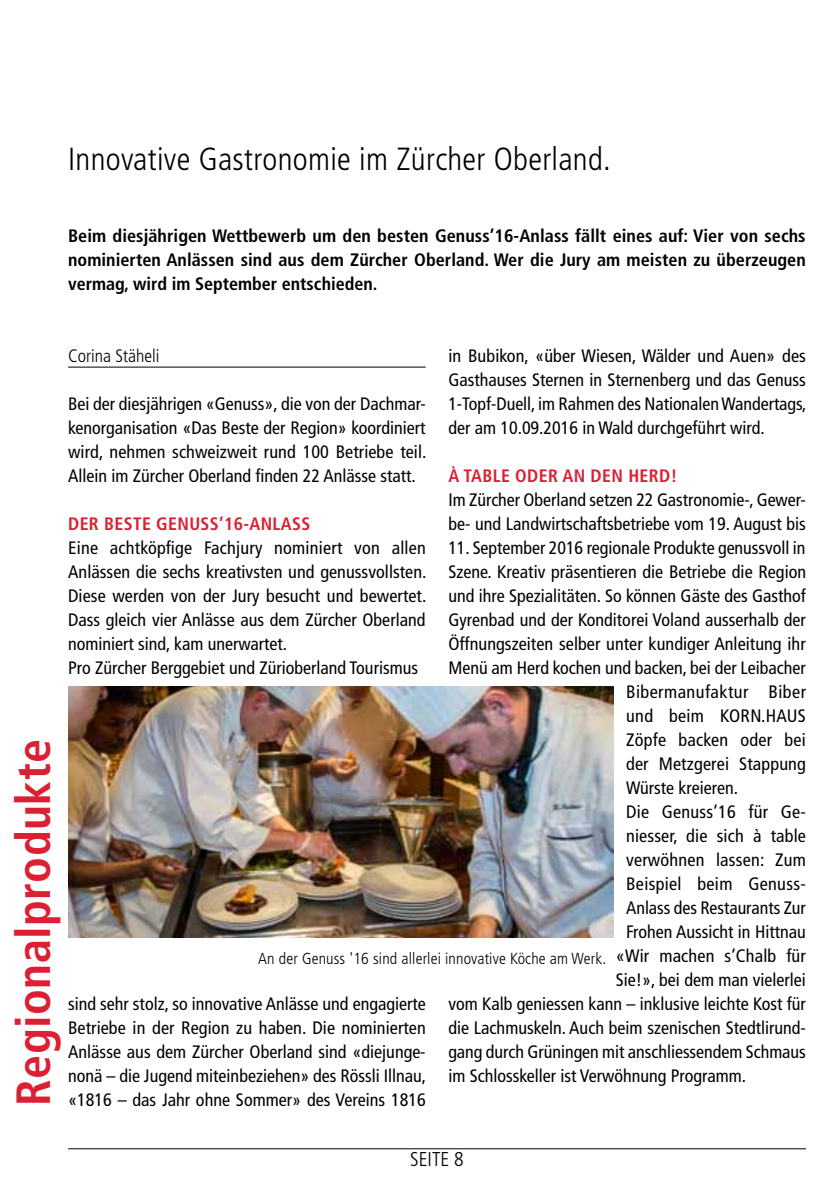
<style>
.page{position:relative;width:840px;height:1191px;background:#fff}
.page>*{position:absolute;margin:0;border:0;box-sizing:border-box;transform-origin:0 0}
.t1{font:700 condensed 48px "Frutiger LT Std";letter-spacing:.01em;color:#da2032}
.t2{font:300 condensed 32px "Frutiger LT Std";letter-spacing:.01em;color:#000}
.t3{font:300 condensed 20px "Frutiger LT Std";color:#000}
.t4{font:condensed 18px/24px "Frutiger LT Std";color:#000;text-align:justify}
.t5{font:700 condensed 18px/24px "Frutiger LT Std";color:#000;text-align:justify}
.t6{font:700 condensed 18px "Frutiger LT Std";letter-spacing:.02em;color:#da2032}
.t7{font:condensed 18px "Frutiger LT Std";letter-spacing:.02em;color:#000}
.t8{font:condensed 18px "Frutiger LT Std";letter-spacing:.025em;color:#000}
.t9{font:300 condensed 18px "Frutiger LT Std";color:#000}
.t10{font:300 condensed 16px "Frutiger LT Std";letter-spacing:.01em;color:#000}
</style>
<div class="page">
<hr style="left:68px;top:1148px;width:737px;height:1px;background:#000">
<hr style="left:68px;top:367px;width:357px;height:1px;background:#000">
<img style="left:68px;top:686px;width:545px;height:252px">
<h2 class="t2" style="left:68px;top:140px;width:544px">Innovative Gastronomie im Zürcher Oberland.</h2>
<p class="t5" style="left:68px;top:223px;width:738px">Beim diesjährigen Wettbewerb um den besten Genuss’16-Anlass fällt eines auf: Vier von sechs nominierten Anlässen sind aus dem Zürcher Oberland. Wer die Jury am meisten zu überzeugen vermag, wird im September entschieden.</p>
<p class="t9" style="left:68px;top:345px;width:93px">Corina Stäheli</p>
<p class="t4" style="left:68px;top:392px;width:360px">Bei der diesjährigen «Genuss», die von der Dachmar&shy;kenorganisation «Das Beste der Region» koordiniert wird, nehmen schweizweit rund 100 Betriebe teil.<br>Allein im Zürcher Oberland finden 22 Anlässe statt.</p>
<p class="t6" style="left:68px;top:513px;width:243px">Der beste Genuss’16-Anlass</p>
<p class="t4" style="left:68px;top:535px;width:359px;text-align:left">Eine achtköpfige Fachjury nominiert von allen Anlässen die sechs kreativsten und genussvollsten.<br>Diese werden von der Jury besucht und bewertet.<br>Dass gleich vier Anlässe aus dem Zürcher Oberland nominiert sind, kam unerwartet.<br>Pro Zürcher Berggebiet und Zürioberland Tourismus</p>
<p class="t4" style="left:448px;top:343px;width:359px">in Bubikon, «über Wiesen, Wälder und Auen» des Gasthauses Sternen in Sternenberg und das Genuss 1-Topf-Duell, im Rahmen des Nationalen Wandertags, der am 10.09.2016 in Wald durchgeführt wird.</p>
<p class="t6" style="left:448px;top:465px;width:230px">À table oder an den Herd!</p>
<p class="t4" style="left:448px;top:487px;width:359px">Im Zürcher Oberland setzen 22 Gastronomie-, Gewer&shy;be- und Landwirtschaftsbetriebe vom 19. August bis</p>
<p class="t4" style="left:448px;top:535px;width:358px">11. September 2016 regionale Produkte genussvoll in</p>
<p class="t4" style="left:448px;top:559px;width:359px">Szene. Kreativ präsentieren die Betriebe die Region</p>
<p class="t4" style="left:448px;top:583px;width:359px">und ihre Spezialitäten. So können Gäste des Gasthof</p>
<p class="t4" style="left:448px;top:607px;width:359px">Gyrenbad und der Konditorei Voland ausserhalb der</p>
<p class="t4" style="left:448px;top:631px;width:359px">Öffnungszeiten selber unter kundiger Anleitung ihr</p>
<p class="t4" style="left:448px;top:655px;width:359px">Menü am Herd kochen und backen, bei der Leibacher</p>
<p class="t8" style="left:625px;top:681px;width:181px">Bibermanufaktur Biber</p>
<p class="t7" style="left:625px;top:705px;width:181px">und beim KORN.HAUS</p>
<p class="t4" style="left:625px;top:727px;width:181px">Zöpfe backen oder bei</p>
<p class="t4" style="left:625px;top:751px;width:181px">der Metzgerei Stappung</p>
<p class="t4" style="left:625px;top:775px;width:113px">Würste kreieren.</p>
<p class="t4" style="left:625px;top:799px;width:181px">Die Genuss’16 für Ge-</p>
<p class="t4" style="left:625px;top:823px;width:181px">niesser, die sich à table</p>
<p class="t4" style="left:625px;top:847px;width:181px">verwöhnen lassen: Zum</p>
<p class="t7" style="left:625px;top:873px;width:181px">Beispiel beim Genuss-</p>
<p class="t4" style="left:625px;top:895px;width:181px">Anlass des Restaurants Zur</p>
<p class="t4" style="left:625px;top:919px;width:181px">Frohen Aussicht in Hittnau</p>
<p class="t4" style="left:615px;top:943px;width:191px">«Wir machen s’Chalb für</p>
<p class="t4" style="left:615px;top:967px;width:191px">Sie!», bei dem man vielerlei</p>
<p class="t4" style="left:448px;top:991px;width:359px">vom Kalb geniessen kann – inklusive leichte Kost für</p>
<p class="t4" style="left:448px;top:1015px;width:359px">die Lachmuskeln. Auch beim szenischen Stedtlirund-</p>
<p class="t4" style="left:448px;top:1039px;width:359px">gang durch Grüningen mit anschliessendem Schmaus</p>
<p class="t4" style="left:448px;top:1063px;width:299px">im Schlosskeller ist Verwöhnung Programm.</p>
<h1 class="t1" style="left:5px;top:1106px;width:368px;rotate:-90deg">Regionalprodukte</h1>
<p class="t10" style="left:258px;top:949px;width:349px">An der Genuss '16 sind allerlei innovative Köche am Werk.</p>
<p class="t4" style="left:68px;top:991px;width:359px">sind sehr stolz, so innovative Anlässe und engagierte Betriebe in der Region zu haben. Die nominierten Anlässe aus dem Zürcher Oberland sind «diejunge&shy;nonä – die Jugend miteinbeziehen» des Rössli Illnau, «1816 – das Jahr ohne Sommer» des Vereins 1816</p>
<p class="t3" style="left:410px;top:1147px;width:55px">SEITE 8</p>
</div>
